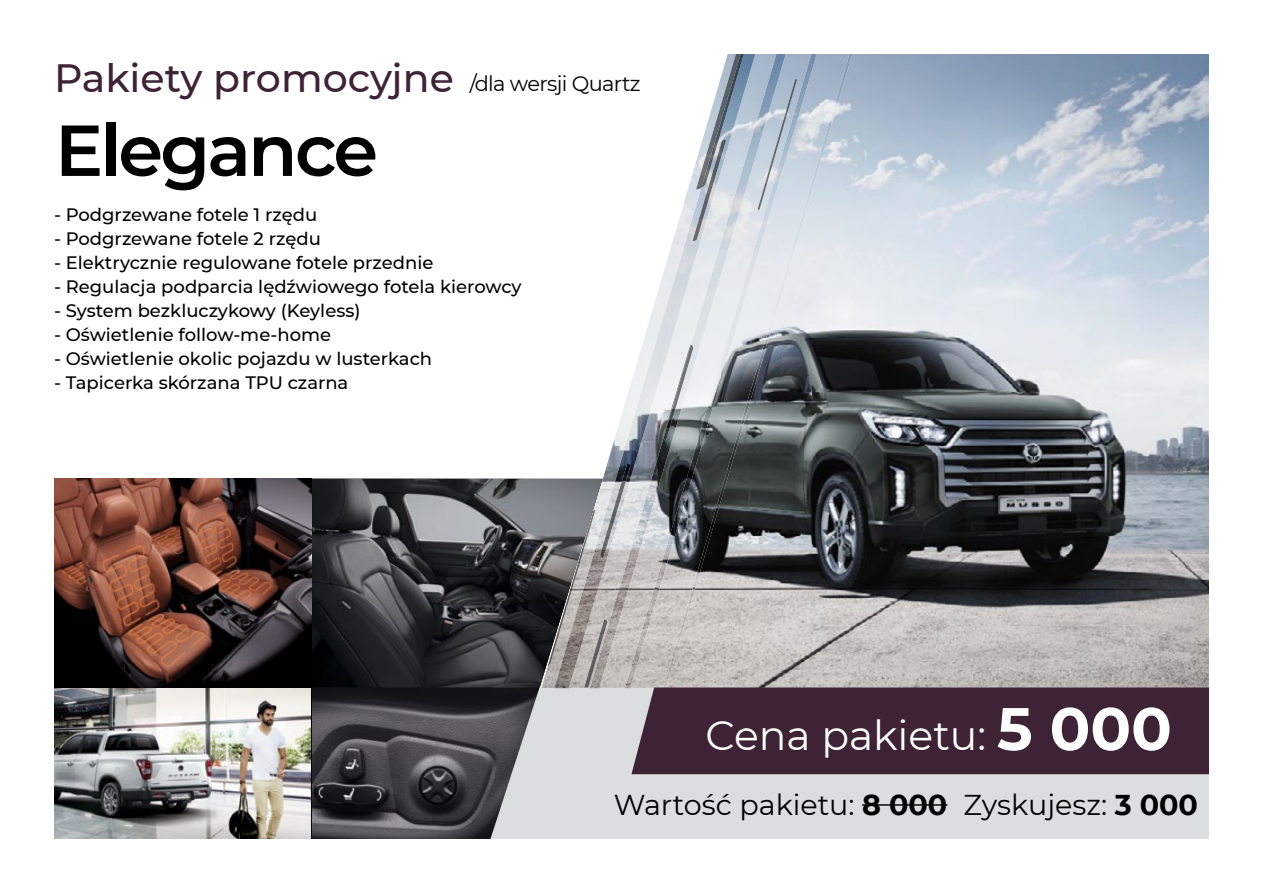
<style>
.page{position:relative;width:1263px;height:893px;background:#fff}
.page>*{position:absolute;margin:0;border:0;box-sizing:border-box;transform-origin:0 0}
.t1{font:600 72px "Montserrat";letter-spacing:-.04em;color:#000}
.t2{font:40.95px "Montserrat";color:#fff}
.t3{font:500 39.45px "Montserrat";color:#3e2236}
.t4{font:28.65px "Montserrat";color:#000}
.t5{font:21px "Montserrat";letter-spacing:-.03em;color:#000}
.t6{font:500 18px "Montserrat";color:#000}
.s1{font-weight:700;font-size:60px}
.s2{font-weight:700}
</style>
<div class="page">
<img style="left:54px;top:479px;width:487px;height:209px">
<img style="left:54px;top:688px;width:256px;height:151px">
<img style="left:312px;top:687px;width:178px;height:152px">
<svg style="left:490px;top:687px;width:719px;height:152px;background:#d1d2d3"></svg>
<img style="left:541px;top:54px;width:668px;height:634px">
<svg style="left:554px;top:688px;width:15px;height:1px"></svg>
<img style="left:744px;top:54px;width:11px;height:62px">
<img style="left:669px;top:198px;width:29px;height:147px">
<img style="left:640px;top:296px;width:30px;height:149px">
<img style="left:612px;top:394px;width:29px;height:103px">
<img style="left:583px;top:492px;width:29px;height:101px">
<img style="left:554px;top:666px;width:29px;height:22px">
<img style="left:758px;top:54px;width:27px;height:25px">
<img style="left:730px;top:116px;width:28px;height:128px">
<img style="left:702px;top:211px;width:28px;height:128px">
<img style="left:674px;top:307px;width:28px;height:54px">
<img style="left:646px;top:413px;width:28px;height:116px">
<img style="left:618px;top:497px;width:28px;height:128px">
<img style="left:590px;top:593px;width:28px;height:95px">
<img style="left:785px;top:54px;width:32px;height:96px">
<img style="left:753px;top:143px;width:32px;height:128px">
<img style="left:721px;top:252px;width:32px;height:129px">
<img style="left:689px;top:361px;width:32px;height:128px">
<img style="left:657px;top:470px;width:32px;height:129px">
<img style="left:625px;top:579px;width:32px;height:109px">
<img style="left:821px;top:54px;width:31px;height:106px">
<img style="left:789px;top:150px;width:32px;height:118px">
<img style="left:758px;top:257px;width:32px;height:118px">
<img style="left:726px;top:365px;width:32px;height:118px">
<img style="left:694px;top:473px;width:32px;height:117px">
<img style="left:663px;top:580px;width:32px;height:107px">
<img style="left:663px;top:345px;width:30px;height:95px">
<img style="left:758px;top:79px;width:39px;height:131px">
<img style="left:696px;top:54px;width:45px;height:135px">
<img style="left:701px;top:54px;width:43px;height:134px">
<img style="left:548px;top:510px;width:47px;height:156px">
<img style="left:692px;top:140px;width:34px;height:101px">
<img style="left:584px;top:619px;width:24px;height:68px">
<img style="left:600px;top:463px;width:31px;height:95px">
<hr style="left:862px;top:804px;width:85px;height:2px;background:#000">
<div style="left:631px;top:687px;width:578px;height:87px;background:#3e2236"></div>
<h3 class="t3" style="left:54px;top:51px;width:401px">Pakiety promocyjne</h3>
<h1 class="t1" style="left:55px;top:99px;width:325px">Elegance</h1>
<p class="t6" style="left:54px;top:202px;width:265px">- Podgrzewane fotele 1 rzędu</p>
<p class="t6" style="left:54px;top:226px;width:268px">- Podgrzewane fotele 2 rzędu</p>
<p class="t6" style="left:54px;top:250px;width:381px">- Elektrycznie regulowane fotele przednie</p>
<p class="t6" style="left:54px;top:274px;width:469px">- Regulacja podparcia lędźwiowego fotela kierowcy</p>
<p class="t6" style="left:54px;top:298px;width:308px">- System bezkluczykowy (Keyless)</p>
<p class="t6" style="left:54px;top:322px;width:279px">- Oświetlenie follow-me-home</p>
<p class="t6" style="left:54px;top:346px;width:380px">- Oświetlenie okolic pojazdu w lusterkach</p>
<p class="t6" style="left:54px;top:370px;width:296px">- Tapicerka skórzana TPU czarna</p>
<p class="t5" style="left:470px;top:69px;width:172px">/dla wersji Quartz</p>
<h2 class="t2" style="left:705px;top:707px;width:468px">Cena pakietu: <span class="s1">5 000</span></h2>
<h3 class="t4" style="left:614px;top:785px;width:586px">Wartość pakietu: <span class="s2">8 000</span> Zyskujesz: <span class="s2">3 000</span></h3>
</div>
